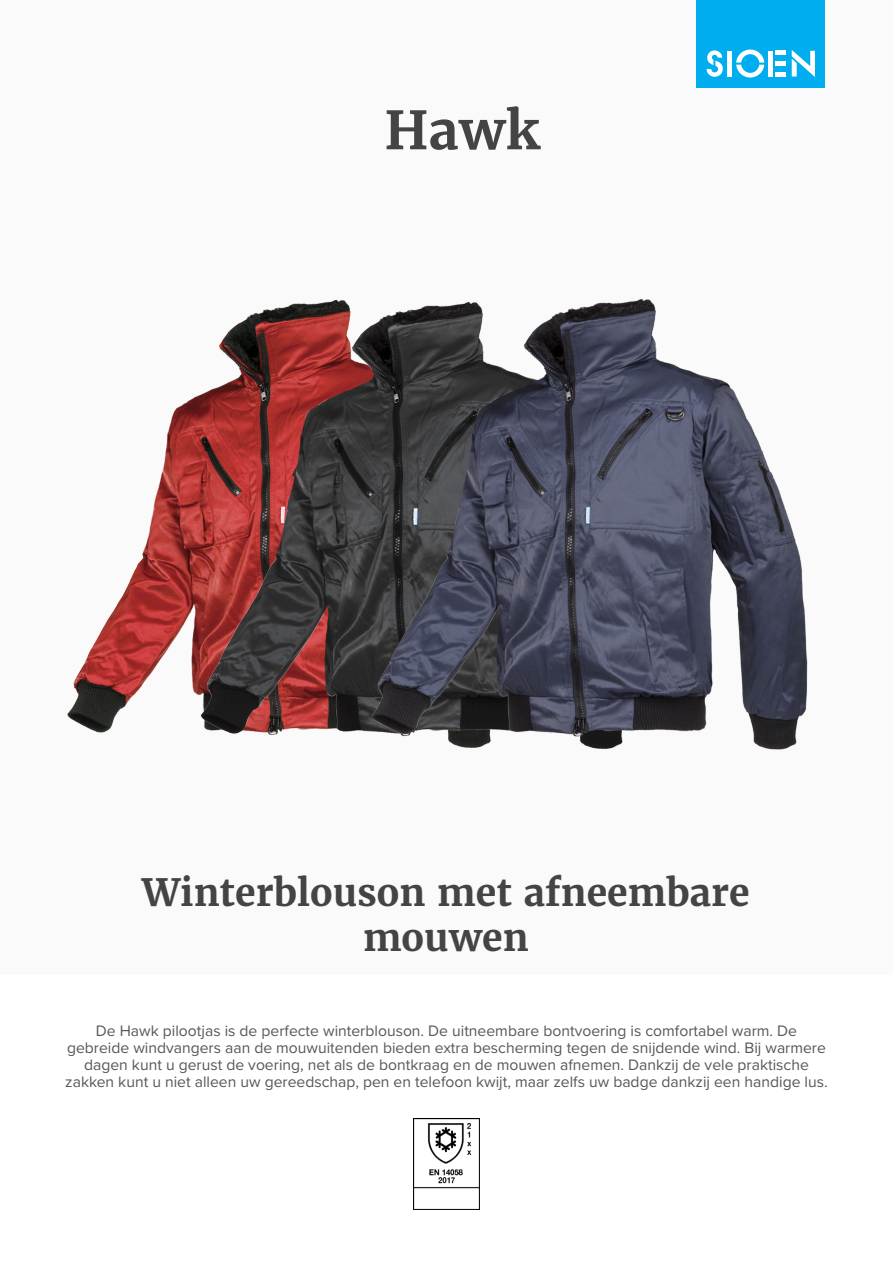
<style>
.page{position:relative;width:893px;height:1263px;background:#fff}
.page>*{position:absolute;margin:0;border:0;box-sizing:border-box;transform-origin:0 0}
.product_name{font:700 52.5px "Merriweather";color:#444}
.product_h2{font:700 37.5px/45px "Merriweather";color:#444;text-align:center}
.product_description{font:15.75px/17px "Proxima Nova";color:#57585a;text-align:center}
</style>
<div class="page">
<div style="left:0;top:0;width:893px;height:974px;background:#fafafa"></div>
<div style="left:697px;top:0;width:128px;height:88px;background:#00aeef"></div>
<svg style="left:707px;top:50px;width:16px;height:27px"></svg>
<svg style="left:736px;top:50px;width:28px;height:28px"></svg>
<div style="left:727px;top:51px;width:5px;height:26px;background:#fff"></div>
<div style="left:768px;top:51px;width:5px;height:26px;background:#fff"></div>
<div style="left:775px;top:72px;width:11px;height:5px;background:#fff"></div>
<div style="left:775px;top:61px;width:11px;height:5px;background:#fff"></div>
<hr style="left:775px;top:51px;width:11px;height:4px;background:#fff">
<svg style="left:792px;top:50px;width:23px;height:27px"></svg>
<img style="left:413px;top:1118px;width:66px;height:92px">
<img style="left:67px;top:407px;width:112px;height:326px">
<img style="left:179px;top:299px;width:178px;height:436px">
<img style="left:357px;top:299px;width:451px;height:451px">
<p class="product_name" style="left:384px;top:97px;width:158px">Hawk</p>
<p class="product_h2" style="left:142px;top:869px;width:609px">Winterblouson met afneembare mouwen</p>
<p class="product_description" style="left:65px;top:1021px;width:764px">De Hawk pilootjas is de perfecte winterblouson. De uitneembare bontvoering is comfortabel warm. De gebreide windvangers aan de mouwuitenden bieden extra bescherming tegen de snijdende wind. Bij warmere dagen kunt u gerust de voering, net als de bontkraag en de mouwen afnemen. Dankzij de vele praktische zakken kunt u niet alleen uw gereedschap, pen en telefoon kwijt, maar zelfs uw badge dankzij een handige lus.</p>
</div>
